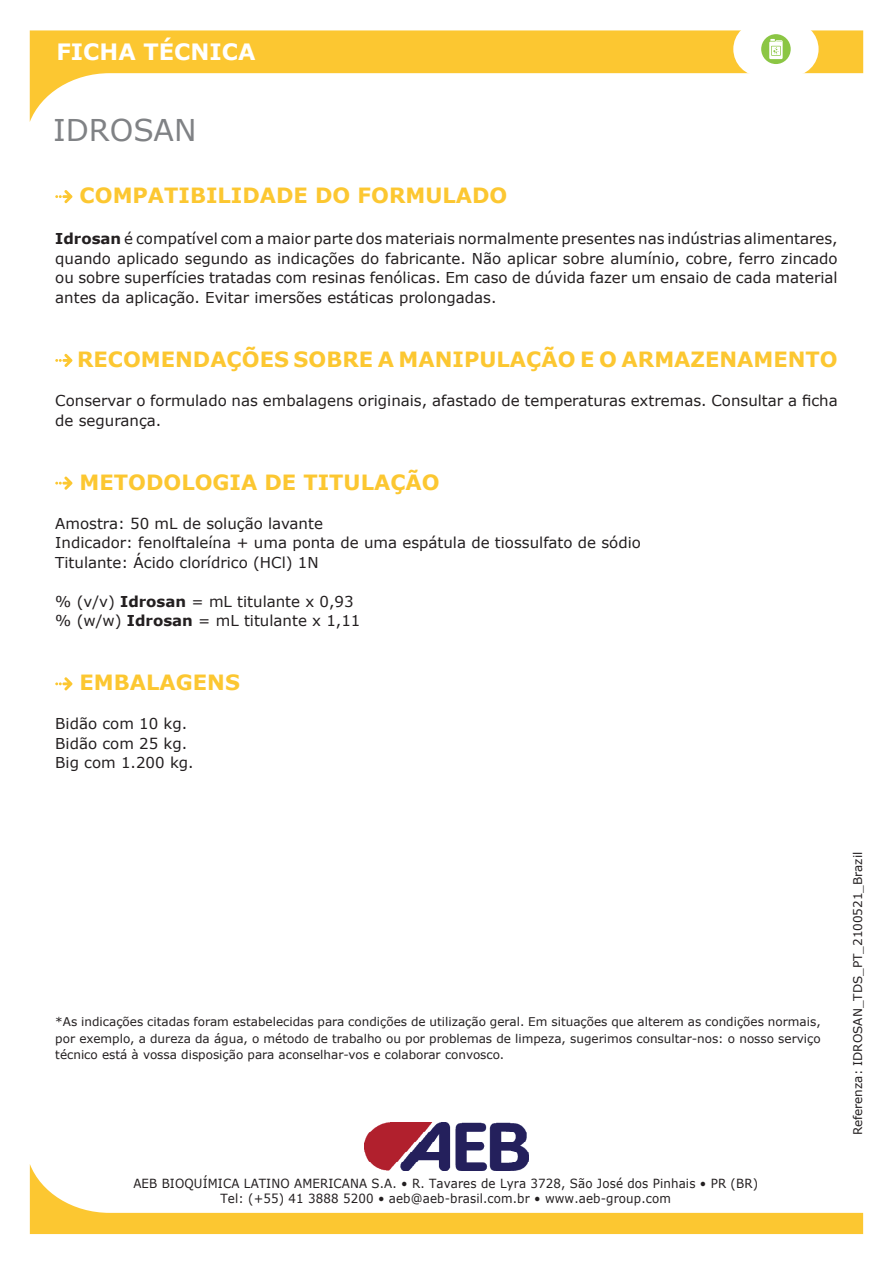
<style>
.page{position:relative;width:893px;height:1263px;background:#fff}
.page>*{position:absolute;margin:0;border:0;box-sizing:border-box;transform-origin:0 0}
.t1{font:30px "Verdana";color:#808285}
.t2{font:700 22.5px "Verdana";color:#fff}
.t3{font:700 21px "Verdana";color:#fcc731}
.t4{font:15px/19.5px "Verdana";color:#231f20}
.t5{font:12.6px/15.1px "Verdana";letter-spacing:.01em;color:#231f20;text-align:center;scale:.94 1}
.t6{font:12px/16.5px "Verdana";color:#231f20;text-align:justify}
.s1{font-weight:700}
</style>
<div class="page">
<img style="left:364px;top:1123px;width:165px;height:41px">
<svg style="left:30px;top:30px;width:833px;height:91px"></svg>
<div style="left:733px;top:22px;width:86px;height:54px;background:#fff;border-radius:27px"></div>
<div style="left:761px;top:34px;width:30px;height:30px;background:#8bc644;border-radius:50%"></div>
<svg style="left:769px;top:39px;width:14px;height:20px"></svg>
<svg style="left:30px;top:1164px;width:833px;height:70px"></svg>
<svg style="left:55px;top:190px;width:17px;height:13px"></svg>
<svg style="left:55px;top:354px;width:17px;height:13px"></svg>
<svg style="left:55px;top:477px;width:17px;height:13px"></svg>
<svg style="left:55px;top:677px;width:17px;height:13px"></svg>
<h2 class="t2" style="left:56px;top:36px;width:201px">FICHA TÉCNICA</h2>
<h1 class="t1" style="left:53px;top:110px;width:145px">IDROSAN</h1>
<h3 class="t3" style="left:80px;top:181px;width:429px">COMPATIBILIDADE DO FORMULADO</h3>
<p class="t4" style="left:55px;top:229px;width:784px;text-align:justify"><span class="s1">Idrosan</span> é compatível com a maior parte dos materiais normalmente presentes nas indústrias alimentares, quando aplicado segundo as indicações do fabricante. Não aplicar sobre alumínio, cobre, ferro zincado ou sobre superfícies tratadas com resinas fenólicas. Em caso de dúvida fazer um ensaio de cada material antes da aplicação. Evitar imersões estáticas prolongadas.</p>
<h3 class="t3" style="left:77px;top:344px;width:762px">RECOMENDAÇÕES SOBRE A MANIPULAÇÃO E O ARMAZENAMENTO</h3>
<p class="t4" style="left:55px;top:391px;width:784px">Conservar o formulado nas embalagens originais, afastado de temperaturas extremas. Consultar a ficha de segurança.</p>
<h3 class="t3" style="left:80px;top:467px;width:362px">METODOLOGIA DE TITULAÇÃO</h3>
<p class="t4" style="left:55px;top:513px;width:587px">Amostra: 50 mL de solução lavante<br>Indicador: fenolftaleína + uma ponta de uma espátula de tiossulfato de sódio<br>Titulante: Ácido clorídrico (HCl) 1N</p>
<p class="t4" style="left:55px;top:591px;width:307px">% (v/v) <span class="s1">Idrosan</span> = mL titulante x 0,93 % (w/w) <span class="s1">Idrosan</span> = mL titulante x 1,11</p>
<h3 class="t3" style="left:80px;top:668px;width:162px">EMBALAGENS</h3>
<p class="t4" style="left:55px;top:714px;width:140px">Bidão com 10 kg.<br>Bidão com 25 kg.<br>Big com 1.200 kg.</p>
<p class="t6" style="left:55px;top:1013px;width:767px">*As indicações citadas foram estabelecidas para condições de utilização geral. Em situações que alterem as condições normais, por exemplo, a dureza da água, o método de trabalho ou por problemas de limpeza, sugerimos consultar-nos: o nosso serviço técnico está à vossa disposição para aconselhar-vos e colaborar convosco.</p>
<p class="t5" style="left:133px;top:1175px;width:666px">AEB BIOQUÍMICA LATINO AMERICANA S.A. • R. Tavares de Lyra 3728, São José dos Pinhais • PR (BR)<br>Tel: (+55) 41 3888 5200 • aeb@aeb-brasil.com.br • www.aeb-group.com</p>
<p class="t6" style="left:849px;top:1135px;width:285px;rotate:-90deg">Referenza: IDROSAN_TDS_PT_2100521_Brazil</p>
</div>
